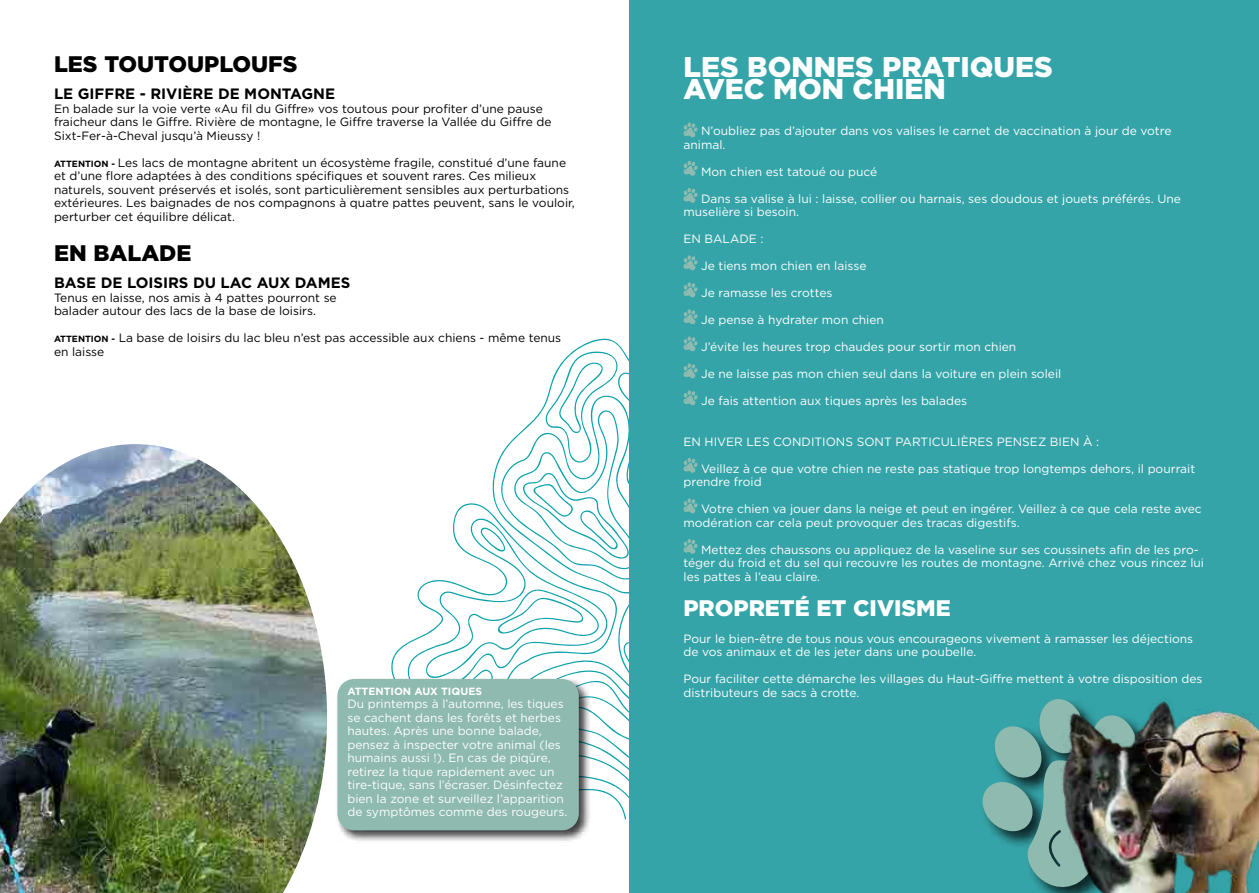
<style>
.page{position:relative;width:1259px;height:893px;background:#fff}
.page>*{position:absolute;margin:0;border:0;box-sizing:border-box;transform-origin:0 0}
.t1{font:900 28.5px/22.5px "Gotham";color:#fff}
.t2{font:900 22.5px "Gotham";color:#000}
.t3{font:900 22.5px "Gotham";color:#fff}
.t4{font:700 15px "Gotham";color:#000}
.t5{font:12px/13.5px "Gotham";color:#fff}
.t6{font:12px/13.5px "Gotham";color:#000}
.t7{font:700 10.5px "Gotham";color:#fff}
.s1{font-weight:700;font-size:9px}
</style>
<div class="page">
<div style="left:629px;top:0;width:630px;height:893px;background:#35a4a8"></div>
<svg style="left:982px;top:726px;width:31px;height:119px"></svg>
<img style="left:1013px;top:699px;width:107px;height:194px">
<img style="left:1120px;top:698px;width:139px;height:195px">
<svg style="left:683px;top:122px;width:14px;height:16px"></svg>
<svg style="left:683px;top:161px;width:14px;height:15px"></svg>
<svg style="left:683px;top:188px;width:14px;height:15px"></svg>
<svg style="left:683px;top:255px;width:14px;height:16px"></svg>
<svg style="left:405px;top:282px;width:293px;height:538px"></svg>
<img style="left:0;top:444px;width:327px;height:449px">
<div style="left:335px;top:678px;width:257px;height:165px;background:#000;opacity:.75"></div>
<div style="left:337px;top:679px;width:242px;height:151px;background:#8ebaaf;border-radius:17px"></div>
<h2 class="t2" style="left:54px;top:49px;width:245px">LES TOUTOUPLOUFS</h2>
<p class="t4" style="left:54px;top:84px;width:283px">LE GIFFRE - RIVIÈRE DE MONTAGNE</p>
<p class="t6" style="left:54px;top:101px;width:499px">En balade sur la voie verte «Au fil du Giffre» vos toutous pour profiter d’une pause fraicheur dans le Giffre. Rivière de montagne, le Giffre traverse la Vallée du Giffre de<br>Sixt-Fer-à-Cheval jusqu’à Mieussy !</p>
<p class="t6" style="left:54px;top:155px;width:522px"><span class="s1">ATTENTION -</span> Les lacs de montagne abritent un écosystème fragile, constitué d’une faune et d’une flore adaptées à des conditions spécifiques et souvent rares. Ces milieux naturels, souvent préservés et isolés, sont particulièrement sensibles aux perturbations extérieures. Les baignades de nos compagnons à quatre pattes peuvent, sans le vouloir, perturber cet équilibre délicat.</p>
<h2 class="t2" style="left:54px;top:238px;width:139px">EN BALADE</h2>
<p class="t4" style="left:54px;top:273px;width:298px">BASE DE LOISIRS DU LAC AUX DAMES</p>
<p class="t6" style="left:54px;top:290px;width:284px">Tenus en laisse, nos amis à 4 pattes pourront se balader autour des lacs de la base de loisirs.</p>
<p class="t6" style="left:54px;top:331px;width:509px"><span class="s1">ATTENTION -</span> La base de loisirs du lac bleu n’est pas accessible aux chiens - même tenus en laisse</p>
<h1 class="t1" style="left:683px;top:55px;width:371px">LES BONNES PRATIQUES<br>AVEC MON CHIEN</h1>
<p class="t5" style="left:683px;top:124px;width:489px;text-indent:18px">N’oubliez pas d’ajouter dans vos valises le carnet de vaccination à jour de votre animal.</p>
<p class="t5" style="left:701px;top:165px;width:178px">Mon chien est tatoué ou pucé</p>
<p class="t5" style="left:683px;top:192px;width:499px;text-indent:18px">Dans sa valise à lui : laisse, collier ou harnais, ses doudous et jouets préférés. Une muselière si besoin.</p>
<p class="t5" style="left:683px;top:232px;width:82px">EN BALADE :</p>
<p class="t5" style="left:701px;top:259px;width:167px">Je tiens mon chien en laisse</p>
<p class="t5" style="left:701px;top:286px;width:133px">Je ramasse les crottes</p>
<p class="t5" style="left:701px;top:313px;width:184px">Je pense à hydrater mon chien</p>
<p class="t5" style="left:701px;top:340px;width:317px">J’évite les heures trop chaudes pour sortir mon chien</p>
<p class="t5" style="left:701px;top:367px;width:362px">Je ne laisse pas mon chien seul dans la voiture en plein soleil</p>
<p class="t5" style="left:701px;top:394px;width:267px">Je fais attention aux tiques après les balades</p>
<p class="t5" style="left:683px;top:435px;width:417px">EN HIVER LES CONDITIONS SONT PARTICULIÈRES PENSEZ BIEN À :</p>
<p class="t5" style="left:683px;top:462px;width:513px;text-indent:18px">Veillez à ce que votre chien ne reste pas statique trop longtemps dehors, il pourrait prendre froid</p>
<p class="t5" style="left:683px;top:502px;width:520px;text-indent:18px">Votre chien va jouer dans la neige et peut en ingérer. Veillez à ce que cela reste avec modération car cela peut provoquer des tracas digestifs.</p>
<p class="t5" style="left:683px;top:543px;width:522px;text-indent:18px">Mettez des chaussons ou appliquez de la vaseline sur ses coussinets afin de les pro&shy;téger du froid et du sel qui recouvre les routes de montagne. Arrivé chez vous rincez lui les pattes à l’eau claire.</p>
<h2 class="t3" style="left:683px;top:592px;width:269px">PROPRETÉ ET CIVISME</h2>
<p class="t5" style="left:683px;top:632px;width:511px">Pour le bien-être de tous nous vous encourageons vivement à ramasser les déjections de vos animaux et de les jeter dans une poubelle.</p>
<p class="t5" style="left:683px;top:672px;width:520px">Pour faciliter cette démarche les villages du Haut-Giffre mettent à votre disposition des</p>
<p class="t7" style="left:347px;top:684px;width:136px">ATTENTION AUX TIQUES</p>
<p class="t5" style="left:683px;top:686px;width:178px">distributeurs de sacs à crotte.</p>
<p class="t5" style="left:347px;top:697px;width:221px">Du printemps à l’automne, les tiques se cachent dans les forêts et herbes hautes. Après une bonne balade, pensez à inspecter votre animal (les humains aussi !). En cas de piqûre, retirez la tique rapidement avec un tire-tique, sans l’écraser. Désinfectez bien la zone et surveillez l’apparition de symptômes comme des rougeurs.</p>
</div>
